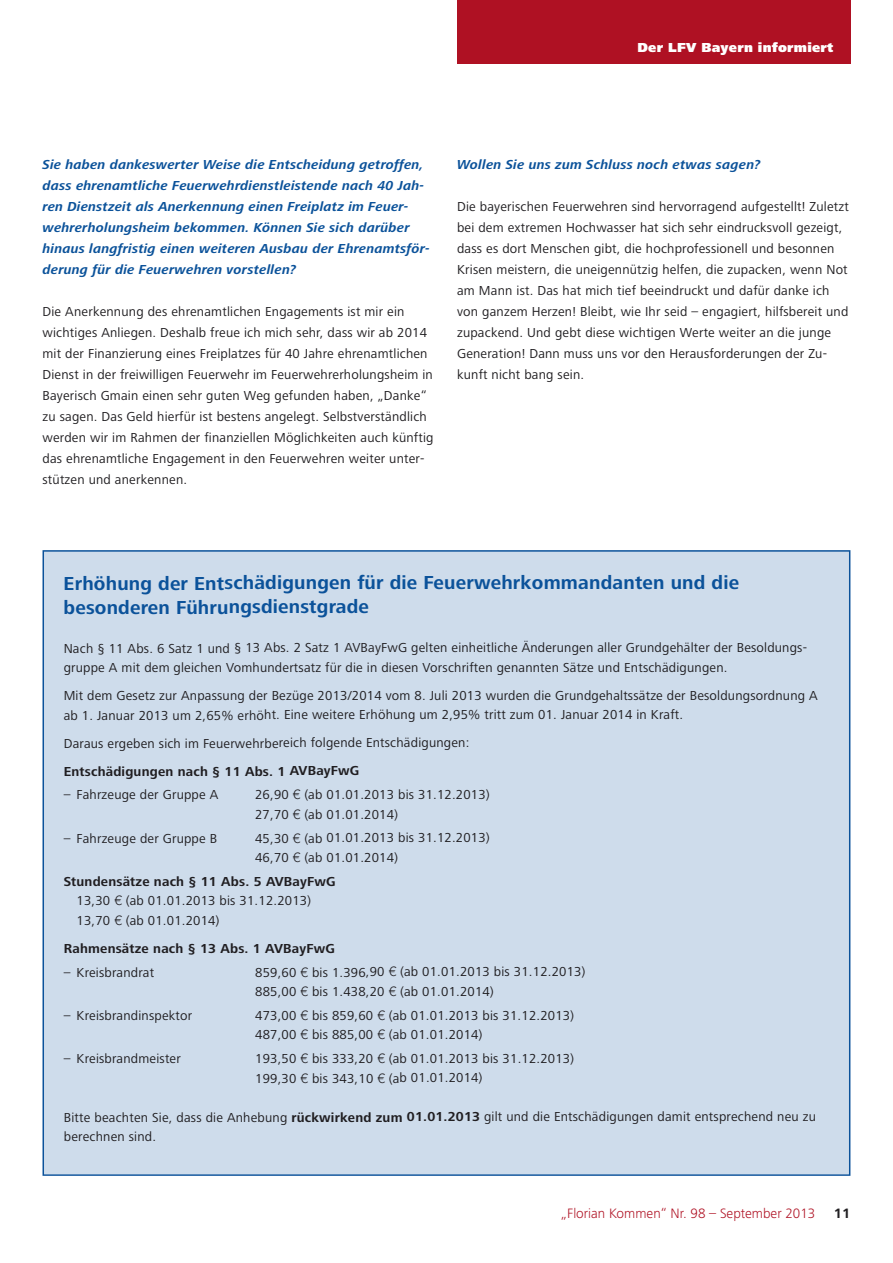
<style>
.page{position:relative;width:893px;height:1263px;background:#fff}
.page>*{position:absolute;margin:0;border:0;box-sizing:border-box;transform-origin:0 0}
.t1{font:700 19.5px/24.2px "Frutiger Next LT";letter-spacing:.01em;color:#0b529a}
.t2{font:300 14.1px "Frutiger Next LT";color:#af1123}
.t3{font:700 14.1px "Frutiger Next LT";color:#201e21}
.t4{font:13.5px/21px "Frutiger Next LT";letter-spacing:.015em;color:#201e21}
.t5{font:italic 700 13.5px/21px "Frutiger Next LT";letter-spacing:.015em;color:#0b529a}
.t6{font:700 13.5px "Frutiger Next LT";letter-spacing:.015em;color:#201e21}
.t7{font:900 13.5px "Frutiger Next LT";letter-spacing:.02em;color:#fff}
.s1{font-family:"Linotype Euro Font Gto P"}
.s2{font-weight:700}
</style>
<div class="page">
<div style="left:457px;top:0;width:393px;height:64px;background:#af1123"></div>
<div style="left:44px;top:552px;width:805px;height:622px;background:#cedceb"></div>
<p class="t7" style="left:637px;top:43px;width:197px">Der LFV Bayern informiert</p>
<p class="t5" style="left:43px;top:156px;width:389px">Sie haben dankeswerter Weise die Entscheidung getroffen, dass ehrenamtliche Feuerwehrdienstleistende nach 40 Jah&shy;ren Dienstzeit als Anerkennung einen Freiplatz im Feuer&shy;wehrerholungsheim bekommen. Können Sie sich darüber hinaus langfristig einen weiteren Ausbau der Ehrenamtsför&shy;derung für die Feuerwehren vorstellen?</p>
<p class="t4" style="left:43px;top:303px;width:392px">Die Anerkennung des ehrenamtlichen Engagements ist mir ein wichtiges Anliegen. Deshalb freue ich mich sehr, dass wir ab 2014 mit der Finanzierung eines Freiplatzes für 40 Jahre ehrenamtlichen Dienst in der freiwilligen Feuerwehr im Feuerwehrerholungsheim in Bayerisch Gmain einen sehr guten Weg gefunden haben, „Danke“ zu sagen. Das Geld hierfür ist bestens angelegt. Selbstverständlich werden wir im Rahmen der finanziellen Möglichkeiten auch künftig das ehrenamtliche Engagement in den Feuerwehren weiter unter&shy;stützen und anerkennen.</p>
<p class="t5" style="left:457px;top:156px;width:305px">Wollen Sie uns zum Schluss noch etwas sagen?</p>
<p class="t4" style="left:457px;top:198px;width:393px">Die bayerischen Feuerwehren sind hervorragend aufgestellt! Zuletzt bei dem extremen Hochwasser hat sich sehr eindrucksvoll gezeigt, dass es dort Menschen gibt, die hochprofessionell und besonnen Krisen meistern, die uneigennützig helfen, die zupacken, wenn Not am Mann ist. Das hat mich tief beeindruckt und dafür danke ich von ganzem Herzen! Bleibt, wie Ihr seid – engagiert, hilfsbereit und zupackend. Und gebt diese wichtigen Werte weiter an die junge Generation! Dann muss uns vor den Herausforderungen der Zu&shy;kunft nicht bang sein.</p>
<h1 class="t1" style="left:64px;top:573px;width:677px">Erhöhung der Entschädigungen für die Feuerwehrkommandanten und die besonderen Führungsdienstgrade</h1>
<p class="t4" style="left:64px;top:640px;width:745px;line-height:19.5px">Nach § 11 Abs. 6 Satz 1 und § 13 Abs. 2 Satz 1 AVBayFwG gelten einheitliche Änderungen aller Grundgehälter der Besoldungs&shy;gruppe A mit dem gleichen Vomhundertsatz für die in diesen Vorschriften genannten Sätze und Entschädigungen.</p>
<p class="t4" style="left:64px;top:687px;width:755px;line-height:19.5px">Mit dem Gesetz zur Anpassung der Bezüge 2013/2014 vom 8. Juli 2013 wurden die Grundgehaltssätze der Besoldungsordnung A ab 1. Januar 2013 um 2,65% erhöht. Eine weitere Erhöhung um 2,95% tritt zum 01. Januar 2014 in Kraft.</p>
<p class="t4" style="left:64px;top:734px;width:407px">Daraus ergeben sich im Feuerwehrbereich folgende Entschädigungen:</p>
<p class="t6" style="left:64px;top:766px;width:297px">Entschädigungen nach § 11 Abs. 1 AVBayFwG</p>
<p class="t4" style="left:64px;top:786px;width:156px">– Fahrzeuge der Gruppe A</p>
<p class="t4" style="left:255px;top:786px;width:236px;line-height:19.5px">26,90 <span class="s1">C</span> (ab 01.01.2013 bis 31.12.2013)<br>27,70 <span class="s1">C</span> (ab 01.01.2014)</p>
<p class="t4" style="left:64px;top:829px;width:155px">– Fahrzeuge der Gruppe B</p>
<p class="t4" style="left:255px;top:830px;width:236px;line-height:19.5px">45,30 <span class="s1">C</span> (ab 01.01.2013 bis 31.12.2013)<br>46,70 <span class="s1">C</span> (ab 01.01.2014)</p>
<p class="t4" style="left:77px;top:873px;width:261px;line-height:19.5px;text-indent:-13px"><span class="s2">Stundensätze nach § 11 Abs. 5 AVBayFwG<br></span>13,30 <span class="s1">C</span> (ab 01.01.2013 bis 31.12.2013)<br>13,70 <span class="s1">C</span> (ab 01.01.2014)</p>
<p class="t6" style="left:64px;top:944px;width:273px">Rahmensätze nach § 13 Abs. 1 AVBayFwG</p>
<p class="t4" style="left:64px;top:963px;width:92px">– Kreisbrandrat</p>
<p class="t4" style="left:255px;top:964px;width:332px;line-height:19.5px">859,60 <span class="s1">C</span> bis 1.396,90 <span class="s1">C</span> (ab 01.01.2013 bis 31.12.2013)<br>885,00 <span class="s1">C</span> bis 1.438,20 <span class="s1">C</span> (ab 01.01.2014)</p>
<p class="t4" style="left:64px;top:1006px;width:130px">– Kreisbrandinspektor</p>
<p class="t4" style="left:255px;top:1007px;width:320px;line-height:19.5px">473,00 <span class="s1">C</span> bis 859,60 <span class="s1">C</span> (ab 01.01.2013 bis 31.12.2013)<br>487,00 <span class="s1">C</span> bis 885,00 <span class="s1">C</span> (ab 01.01.2014)</p>
<p class="t4" style="left:64px;top:1049px;width:118px">– Kreisbrandmeister</p>
<p class="t4" style="left:255px;top:1050px;width:320px;line-height:19.5px">193,50 <span class="s1">C</span> bis 333,20 <span class="s1">C</span> (ab 01.01.2013 bis 31.12.2013)<br>199,30 <span class="s1">C</span> bis 343,10 <span class="s1">C</span> (ab 01.01.2014)</p>
<p class="t4" style="left:64px;top:1108px;width:753px;line-height:19.6px">Bitte beachten Sie, dass die Anhebung <span class="s2">rückwirkend zum 01.01.2013</span> gilt und die Entschädigungen damit entsprechend neu zu berechnen sind.</p>
<p class="t2" style="left:561px;top:1208px;width:256px">„Florian Kommen“ Nr. 98 – September 2013</p>
<p class="t3" style="left:834px;top:1208px;width:18px">11</p>
</div>
